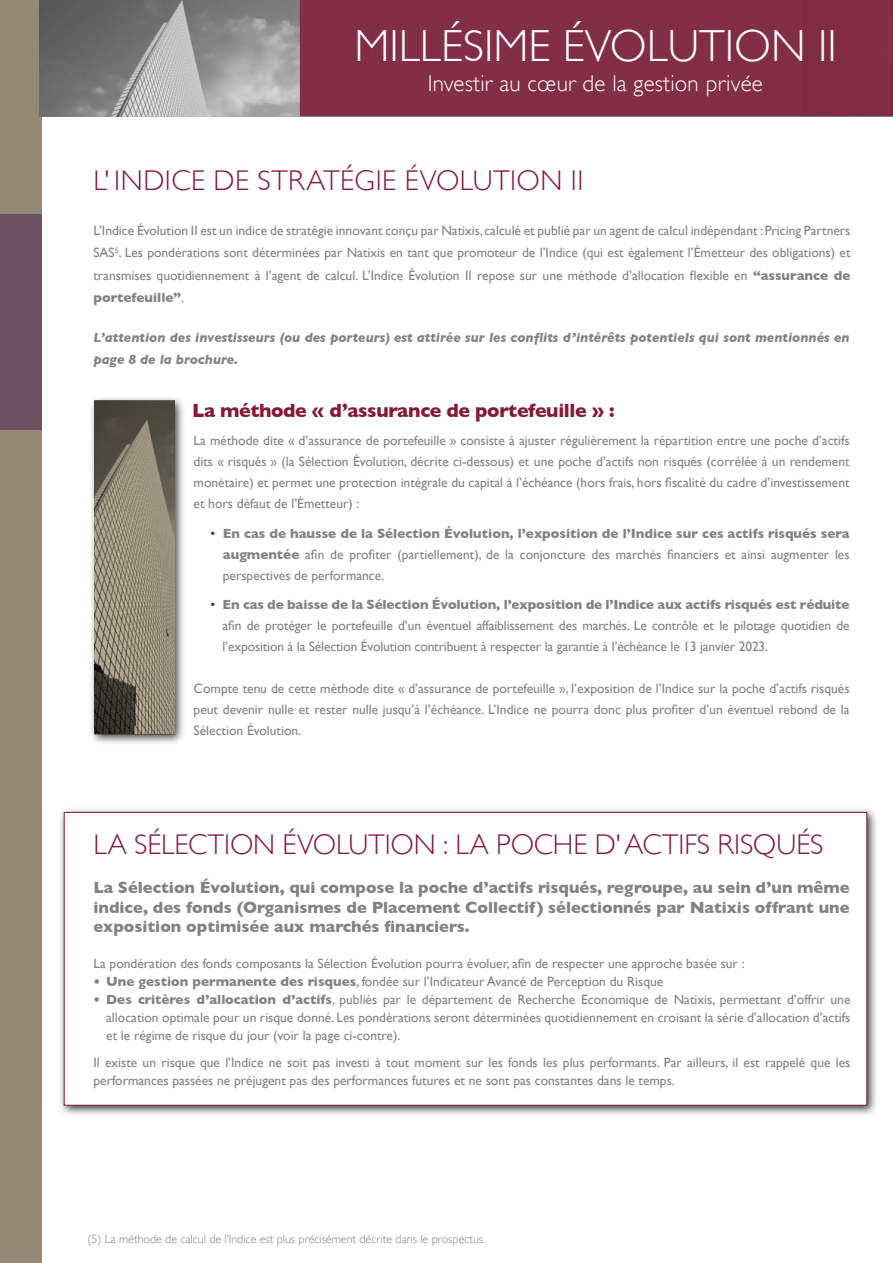
<style>
.page{position:relative;width:893px;height:1263px;background:#fff}
.page>*{position:absolute;margin:0;border:0;box-sizing:border-box;transform-origin:0 0}
.t1{font:300 44.85px "Gill Sans";color:#fff}
.t2{font:300 28.5px "Gill Sans";letter-spacing:.02em;color:#841939}
.t3{font:300 22.95px "Gill Sans";letter-spacing:.01em;color:#fff}
.t4{font:700 19.5px "Gill Sans";letter-spacing:-.02em;color:#841939}
.t5{font:700 16.5px/19.5px "Gill Sans";color:#808285;text-align:justify}
.t6{font:13.5px/21px "Gill Sans";color:#808285;text-align:justify}
.t7{font:italic 700 13.5px/22.5px "Gill Sans";color:#808285}
.t8{font:300 12px "Gill Sans";color:#808285}
.s1{font-weight:700}
.s2{color:#841939}
</style>
<div class="page">
<div style="left:299px;top:0;width:594px;height:116px;background:#832e48"></div>
<hr style="left:892px;top:0;width:1px;height:116px;background:#841939">
<div style="left:59px;top:807px;width:820px;height:310px;background:#000;opacity:.75"></div>
<div style="left:64px;top:812px;width:803px;height:293px;background:#fff;border:1px solid #841939"></div>
<div style="left:0;top:0;width:42px;height:1263px;background:#948975"></div>
<div style="left:0;top:214px;width:42px;height:215px;background:#6c5260"></div>
<div style="left:89px;top:395px;width:97px;height:350px;background:#000;opacity:.75"></div>
<svg style="left:95px;top:401px;width:80px;height:333px;background:#7f7968"></svg>
<img style="left:40px;top:0;width:259px;height:116px">
<h1 class="t1" style="left:355px;top:20px;width:56px">Millésime</h1>
<h1 class="t1" style="left:563px;top:20px;width:51px">Évolution</h1>
<h1 class="t1" style="left:818px;top:20px;width:20px">II</h1>
<h3 class="t3" style="left:428px;top:71px;width:337px">Investir au cœur de la gestion privée</h3>
<h2 class="t2" style="left:93px;top:164px;width:45px">L' Indice</h2>
<h2 class="t2" style="left:213px;top:164px;width:61px">de stratégie</h2>
<h2 class="t2" style="left:405px;top:164px;width:34px">Évolution</h2>
<h2 class="t2" style="left:571px;top:164px;width:14px">II</h2>
<p class="t6" style="left:93px;top:219px;width:758px;line-height:22.5px">L’Indice Évolution II est un indice de stratégie innovant conçu par Natixis, calculé et publié par un agent de calcul indépendant : Pricing Partners SAS<sup>5</sup>. Les pondérations sont déterminées par Natixis en tant que promoteur de l’Indice (qui est également l’Émetteur des obligations) et transmises quotidiennement à l’agent de calcul. L’Indice Évolution II repose sur une méthode d’allocation flexible en <span class="s1">“assurance de portefeuille”</span>.</p>
<p class="t7" style="left:93px;top:326px;width:758px">L’attention des investisseurs (ou des porteurs) est attirée sur les conflits d’intérêts potentiels qui sont mentionnés en page 8 de la brochure.</p>
<h3 class="t4" style="left:192px;top:399px;width:424px">La méthode « d’assurance de portefeuille » :</h3>
<p class="t6" style="left:194px;top:430px;width:657px">La méthode dite « d’assurance de portefeuille » consiste à ajuster régulièrement la répartition entre une poche d’actifs dits « risqués » (la Sélection Évolution, décrite ci-dessous) et une poche d’actifs non risqués (corrélée à un rendement monétaire) et permet une protection intégrale du capital à l’échéance (hors frais, hors fiscalité du cadre d’investissement et hors défaut de l’Émetteur) :</p>
<p class="t6" style="left:223px;top:523px;width:628px;text-indent:-12px"><span class="s2">•</span> <span class="s1">En cas de hausse de la Sélection Évolution, l’exposition de l’Indice sur ces actifs risqués sera augmentée</span> afin de profiter (partiellement), de la conjoncture des marchés financiers et ainsi augmenter les perspectives de performance.</p>
<p class="t6" style="left:222px;top:594px;width:629px;text-indent:-12px"><span class="s2">•</span> <span class="s1">En cas de baisse de la Sélection Évolution, l’exposition de l’Indice aux actifs risqués est réduite </span>afin de protéger le portefeuille d’un éventuel affaiblissement des marchés. Le contrôle et le pilotage quotidien de l’exposition à la Sélection Évolution contribuent à respecter la garantie à l’échéance le 13 janvier 2023.</p>
<p class="t6" style="left:194px;top:678px;width:657px">Compte tenu de cette méthode dite « d’assurance de portefeuille », l’exposition de l’Indice sur la poche d’actifs risqués peut devenir nulle et rester nulle jusqu’à l’échéance. L’Indice ne pourra donc plus profiter d’un éventuel rebond de la Sélection Évolution.</p>
<h2 class="t2" style="left:93px;top:828px;width:71px">La Sélection</h2>
<h2 class="t2" style="left:283px;top:828px;width:33px">Évolution</h2>
<h2 class="t2" style="left:443px;top:828px;width:73px">: La poc</h2>
<h2 class="t2" style="left:553px;top:828px;width:82px">he d' actifs</h2>
<h2 class="t2" style="left:717px;top:828px;width:16px">risqués</h2>
<p class="t5" style="left:93px;top:878px;width:758px">La Sélection Évolution, qui compose la poche d’actifs risqués, regroupe, au sein d’un même indice, des fonds (Organismes de Placement Collectif) sélectionnés par N atixis offrant une exposition optimisée aux marchés financiers.</p>
<p class="t6" style="left:93px;top:953px;width:653px">La pondération des fonds composants la Sélection Évolution pourra évoluer, afin de respecter une approche basée sur :</p>
<p class="t6" style="left:93px;top:971px;width:571px"><span class="s1">• Une gestion permanente des risques</span>, fondée sur l’Indicateur Avancé de Perception du Risque</p>
<p class="t6" style="left:106px;top:991px;width:746px;line-height:18px;text-indent:-13px"><span class="s1">• Des critères d’allocation d’actifs</span>, publiés par le département de Recherche Economique de Natixis, permettant d’offrir une allocation optimale pour un risque donné. Les pondérations seront déterminées quotidiennement en croisant la série d’allocation d’actifs et le régime de risque du jour (voir la page ci-contre).</p>
<p class="t6" style="left:93px;top:1053px;width:758px;line-height:18px">Il existe un risque que l’Indice ne soit pas investi à tout moment sur les fonds les plus performants. Par ailleurs, il est rappelé que les performances passées ne préjugent pas des performances futures et ne sont pas constantes dans le temps.</p>
<p class="t8" style="left:88px;top:1232px;width:399px">(5) La méthode de calcul de l’Indice est plus précisément décrite dans le prospectus.</p>
</div>
